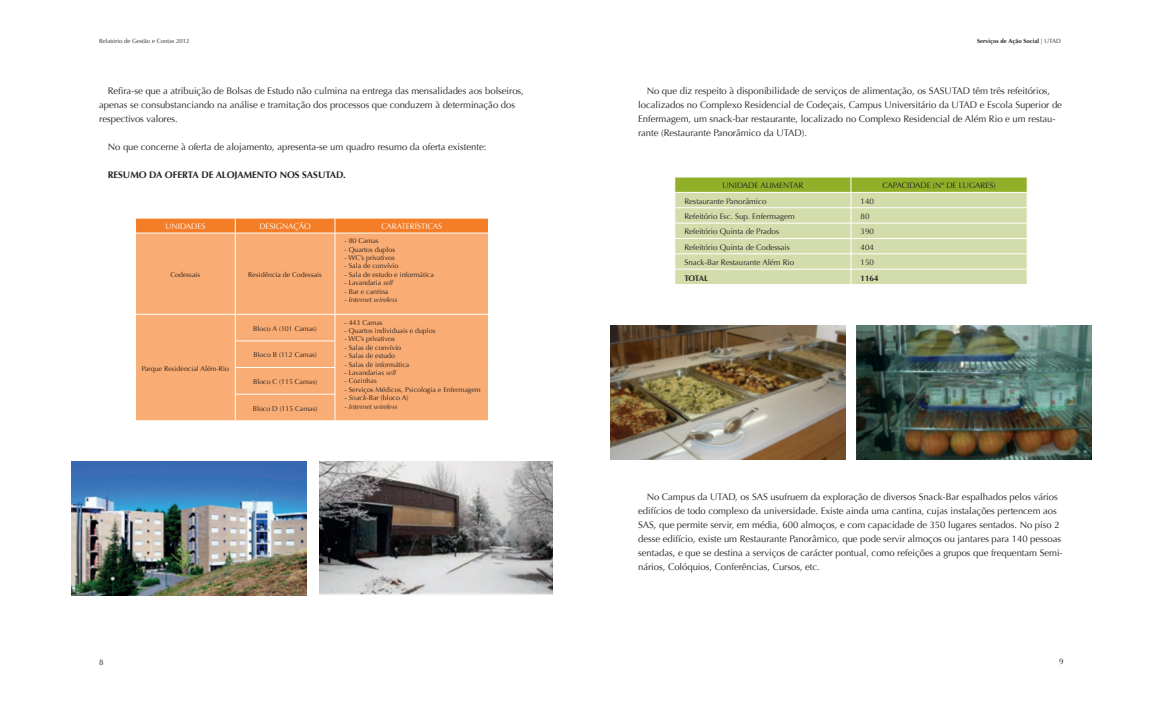
<style>
.page{position:relative;width:1163px;height:709px;background:#fff}
.page>*{position:absolute;margin:0;border:0;box-sizing:border-box;transform-origin:0 0}
.t1{font:9.5px/14px "Optima";letter-spacing:-.005em;color:#231f20}
.t2{font:700 9.5px "Optima";letter-spacing:-.005em;color:#231f20}
.t3{font:8px "Optima";letter-spacing:-.005em;color:#231f20}
.t4{font:8px "Optima";color:#fff}
.t5{font:700 8px "Optima";color:#231f20}
.t6{font:7px "Optima";color:#231f20}
.t7{font:italic 7px "Optima";color:#231f20}
.t8{font:6px "Optima";color:#231f20}
.t9{font:700 6px "Optima";color:#231f20}
.s1{font-weight:400}
.s2{font-style:italic}
.s3{font-style:normal}
</style>
<div class="page">
<div style="left:136px;top:234px;width:352px;height:186px;background:#f9ac73"></div>
<svg style="left:135px;top:218px;width:354px;height:15px;background:#f48738"></svg>
<hr style="left:235px;top:233px;width:1px;height:81px;background:#fff">
<hr style="left:335px;top:233px;width:1px;height:81px;background:#fff">
<hr style="left:135px;top:314px;width:100px;height:1px;background:#fff">
<hr style="left:235px;top:314px;width:100px;height:1px;background:#fff">
<hr style="left:335px;top:314px;width:153px;height:1px;background:#fff">
<hr style="left:235px;top:341px;width:100px;height:1px;background:#fff">
<hr style="left:235px;top:367px;width:100px;height:1px;background:#fff">
<hr style="left:235px;top:394px;width:100px;height:1px;background:#fff">
<svg style="left:235px;top:314px;width:1px;height:106px"></svg>
<svg style="left:335px;top:314px;width:1px;height:106px"></svg>
<img style="left:71px;top:462px;width:235px;height:133px">
<img style="left:319px;top:462px;width:233px;height:133px">
<img style="left:610px;top:325px;width:235px;height:134px">
<img style="left:856px;top:325px;width:235px;height:134px">
<svg style="left:674px;top:177px;width:353px;height:107px;background:#ccd89e"></svg>
<hr style="left:674px;top:269px;width:176px;height:1px;background:#fff">
<hr style="left:850px;top:269px;width:177px;height:1px;background:#fff">
<p class="t8" style="left:99px;top:38px;width:92px">Relatório de Gestão e Contas 2012</p>
<p class="t9" style="left:977px;top:38px;width:85px">Serviços de Ação Social <span class="s1">| UTAD</span></p>
<p class="t1" style="left:99px;top:84px;width:426px;text-indent:9px">Refira-se que a atribuição de Bolsas de Estudo não culmina na entrega das mensalidades aos bolseiros, apenas se consubstanciando na análise e tramitação dos processos que conduzem à determinação dos respectivos valores.</p>
<p class="t1" style="left:108px;top:140px;width:380px">No que concerne à oferta de alojamento, apresenta-se um quadro resumo da oferta existente:</p>
<p class="t2" style="left:108px;top:169px;width:239px">RESUMO DA OFERTA DE ALOJAMENTO NOS SASUTAD.</p>
<p class="t4" style="left:165px;top:222px;width:42px">UNIDADES</p>
<p class="t4" style="left:259px;top:222px;width:53px">DESIGNAÇÃO</p>
<p class="t4" style="left:381px;top:222px;width:62px">CARATERÍSTICAS</p>
<p class="t6" style="left:170px;top:270px;width:31px">Codessais</p>
<p class="t6" style="left:248px;top:270px;width:75px">Residência de Codessais</p>
<p class="t6" style="left:142px;top:364px;width:89px">Parque Residencial Além-Rio</p>
<p class="t6" style="left:253px;top:324px;width:65px">Bloco A (101 Camas)</p>
<p class="t6" style="left:253px;top:351px;width:65px">Bloco B (112 Camas)</p>
<p class="t6" style="left:253px;top:377px;width:65px">Bloco C (115 Camas)</p>
<p class="t6" style="left:253px;top:404px;width:66px">Bloco D (115 Camas)</p>
<p class="t6" style="left:344px;top:237px;width:36px">- 80 Camas</p>
<p class="t6" style="left:344px;top:245px;width:52px">- Quartos duplos</p>
<p class="t6" style="left:344px;top:254px;width:52px">- WC’s privativos</p>
<p class="t6" style="left:344px;top:262px;width:55px">- Sala de convívio</p>
<p class="t6" style="left:344px;top:270px;width:91px">- Sala de estudo e informática</p>
<p class="t6" style="left:344px;top:279px;width:50px">- Lavandaria <span class="s2">self</span></p>
<p class="t6" style="left:344px;top:287px;width:45px">- Bar e cantina</p>
<p class="t7" style="left:344px;top:296px;width:55px"><span class="s3">-</span> Internet wireless</p>
<p class="t6" style="left:344px;top:318px;width:40px">- 443 Camas</p>
<p class="t6" style="left:344px;top:326px;width:92px">- Quartos individuais e duplos</p>
<p class="t6" style="left:344px;top:335px;width:52px">- WC’s privativos</p>
<p class="t6" style="left:344px;top:343px;width:58px">- Salas de convívio</p>
<p class="t6" style="left:344px;top:352px;width:52px">- Salas de estudo</p>
<p class="t6" style="left:344px;top:360px;width:66px">- Salas de informática</p>
<p class="t6" style="left:344px;top:368px;width:53px">- Lavandarias <span class="s2">self</span></p>
<p class="t6" style="left:344px;top:377px;width:34px">- Cozinhas</p>
<p class="t6" style="left:344px;top:385px;width:138px">- Serviços Médicos, Psicologia e Enfermagem</p>
<p class="t6" style="left:344px;top:394px;width:65px">- <span class="s2">Snack</span>-Bar (bloco A)</p>
<p class="t7" style="left:344px;top:402px;width:55px"><span class="s3">-</span> Internet wireless</p>
<p class="t1" style="left:638px;top:84px;width:425px;text-indent:9px">No que diz respeito à disponibilidade de serviços de alimentação, os SASUTAD têm três refeitórios, localizados no Complexo Residencial de Codeçais, Campus Universitário da UTAD e Escola Superior de Enfermagem, um snack-bar restaurante, localizado no Complexo Residencial de Além Rio e um restau&shy;rante (Restaurante Panorâmico da UTAD).</p>
<p class="t3" style="left:722px;top:181px;width:82px">UNIDADE ALIMENTAR</p>
<p class="t3" style="left:882px;top:181px;width:115px">CAPACIDADE (Nº DE LUGARES)</p>
<p class="t3" style="left:684px;top:196px;width:84px">Restaurante Panorâmico</p>
<p class="t3" style="left:860px;top:196px;width:15px">140</p>
<p class="t3" style="left:684px;top:212px;width:112px">Refeitório Esc. Sup. Enfermagem</p>
<p class="t3" style="left:860px;top:212px;width:10px">80</p>
<p class="t3" style="left:684px;top:227px;width:96px">Refeitório Quinta de Prados</p>
<p class="t3" style="left:860px;top:227px;width:15px">390</p>
<p class="t3" style="left:684px;top:242px;width:107px">Refeitório Quinta de Codessais</p>
<p class="t3" style="left:860px;top:242px;width:15px">404</p>
<p class="t3" style="left:684px;top:258px;width:111px">Snack-Bar Restaurante Além Rio</p>
<p class="t3" style="left:860px;top:258px;width:15px">150</p>
<p class="t5" style="left:684px;top:273px;width:25px">TOTAL</p>
<p class="t5" style="left:860px;top:273px;width:19px">1164</p>
<p class="t1" style="left:638px;top:490px;width:426px;text-indent:9px">No Campus da UTAD, os SAS usufruem da exploração de diversos Snack-Bar espalhados pelos vários edifícios de todo complexo da universidade. Existe ainda uma cantina, cujas instalações pertencem aos SAS, que permite servir, em média, 600 almoços, e com capacidade de 350 lugares sentados. No piso 2 desse edifício, existe um Restaurante Panorâmico, que pode servir almoços ou jantares para 140 pessoas sentadas, e que se destina a serviços de carácter pontual, como refeições a grupos que frequentam Semi&shy;nários, Colóquios, Conferências, Cursos, etc.</p>
<p class="t3" style="left:99px;top:657px;width:6px">8</p>
<p class="t3" style="left:1059px;top:657px;width:6px">9</p>
</div>
